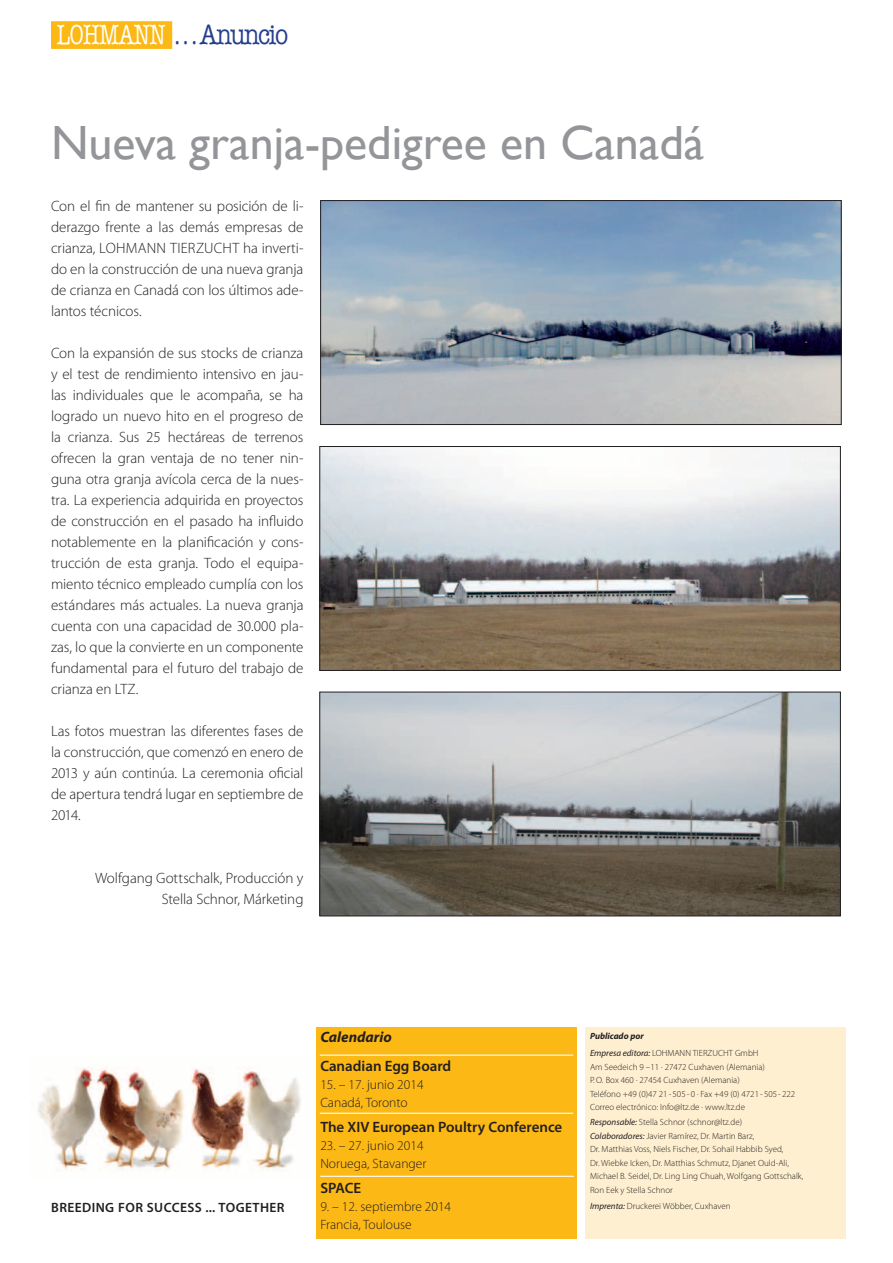
<style>
.page{position:relative;width:893px;height:1263px;background:#fff}
.page>*{position:absolute;margin:0;border:0;box-sizing:border-box;transform-origin:0 0}
.t1{font:48px "Gill Sans";color:#939598}
.t2{font:28.2px "American Typewriter";letter-spacing:-.025em;color:#fff;scale:.75 1}
.t3{font:300 15px/21px "Myriad Pro";letter-spacing:-.005em;color:#231f20;text-align:justify}
.t4{font:600 15px "Myriad Pro";color:#231f20}
.t5{font:italic 700 15px "Myriad Pro";color:#231f20}
.t6{font:300 13.5px/18px "Myriad Pro";color:#231f20}
.t7{font:600 13.5px "Myriad Pro";letter-spacing:.03em;color:#231f20}
.t8{font:300 9px/13.5px "Myriad Pro";color:#231f20}
.s1{color:#253f8e}
.s2{font-size:28.5px;color:#253f8e}
.s3{font-weight:700;font-style:italic}
.s4{font-weight:400;font-style:italic}
</style>
<div class="page">
<div style="left:51px;top:21px;width:121px;height:28px;background:#fcb814;border:1px solid #fcb814"></div>
<div style="left:585px;top:1028px;width:261px;height:211px;background:#feefd0"></div>
<img style="left:322px;top:202px;width:517px;height:221px">
<div style="left:320px;top:200px;width:521px;height:225px;border:1px solid #231f20"></div>
<img style="left:321px;top:448px;width:518px;height:221px">
<div style="left:319px;top:446px;width:522px;height:225px;border:1px solid #231f20"></div>
<img style="left:321px;top:694px;width:518px;height:220px">
<div style="left:319px;top:692px;width:522px;height:224px;border:1px solid #231f20"></div>
<div style="left:316px;top:1028px;width:261px;height:211px;background:#fcb814"></div>
<hr style="left:320px;top:1054px;width:253px;height:2px;background:#fff">
<hr style="left:320px;top:1113px;width:253px;height:1px;background:#fff">
<hr style="left:320px;top:1176px;width:254px;height:1px;background:#fff">
<img style="left:38px;top:1067px;width:263px;height:104px">
<h2 class="t2" style="left:57px;top:13px;width:310px">LOHMANN <span class="s1">. . .</span> <span class="s2">Anuncio</span></h2>
<h1 class="t1" style="left:51px;top:115px;width:655px">Nueva granja-pedigree en Canadá</h1>
<p class="t3" style="left:51px;top:196px;width:254px">Con el fin de mantener su posición de li&shy;derazgo frente a las demás empresas de crianza, Lohmann Tierzucht ha inverti&shy;do en la construcción de una nueva granja de crianza en Canadá con los últimos ade&shy;lantos técnicos.</p>
<p class="t3" style="left:51px;top:343px;width:254px">Con la expansión de sus stocks de crianza y el test de rendimiento intensivo en jau&shy;las individuales que le acompaña, se ha logrado un nuevo hito en el progreso de la crianza. Sus 25 hectáreas de terrenos ofrecen la gran ventaja de no tener nin&shy;guna otra granja avícola cerca de la nues&shy;tra. La experiencia adquirida en proyectos de construcción en el pasado ha influido notablemente en la planificación y cons&shy;trucción de esta granja. Todo el equipa&shy;miento técnico empleado cumplía con los estándares más actuales. La nueva granja cuenta con una capacidad de 30.000 pla&shy;zas, lo que la convierte en un componente fundamental para el futuro del trabajo de crianza en LTZ.</p>
<p class="t3" style="left:51px;top:721px;width:254px">Las fotos muestran las diferentes fases de la construcción, que comenzó en enero de 2013 y aún continúa. La ceremonia oficial de apertura tendrá lugar en septiembre de 2014.</p>
<p class="t3" style="left:95px;top:868px;width:210px;text-align:right">Wolfgang Gottschalk, Producción y<br>Stella Schnor, Márketing</p>
<p class="t7" style="left:51px;top:1200px;width:24px">Breedi</p>
<p class="t7" style="left:96px;top:1200px;width:77px">ng for success</p>
<p class="t7" style="left:206px;top:1200px;width:80px">... together</p>
<p class="t5" style="left:320px;top:1027px;width:73px">Calendario</p>
<p class="t4" style="left:320px;top:1057px;width:132px">Canadian Egg Board</p>
<p class="t6" style="left:320px;top:1075px;width:105px">15. – 17. junio 2014<br>Canadá, Toronto</p>
<p class="t4" style="left:320px;top:1119px;width:243px">The XIV European Poultry Conference</p>
<p class="t6" style="left:320px;top:1137px;width:108px">23. – 27. junio 2014<br>Noruega, Stavanger</p>
<p class="t4" style="left:320px;top:1180px;width:42px">SPACE</p>
<p class="t6" style="left:320px;top:1198px;width:132px">9. – 12. septiembre 2014<br>Francia, Toulouse</p>
<p class="t8" style="left:590px;top:1027px;width:169px;line-height:17.7px"><span class="s3">Publicado por<br></span><span class="s4">Empresa editora:</span> LOH MANN TIERZU CHT GmbH</p>
<p class="t8" style="left:590px;top:1060px;width:207px">Am Seedeich 9 –11 · 27472 Cuxhaven (Alemania)<br>P. O. Box 460 · 27454 Cuxhaven (Alemania)<br>Teléfono +49 (0)47 21 - 505 - 0 · Fax +49 (0) 4721 - 505 - 222<br>Correo electrónico: Info@ltz.de · www.ltz.de</p>
<p class="t8" style="left:590px;top:1116px;width:215px"><span class="s4">Responsable:</span> Stella Schnor (schnor@ltz.de)<br><span class="s4">Colaboradores:</span> Javier Ramírez, Dr. Martin Barz,<br>Dr. Matthias Voss, N iels Fischer, Dr. Sohail Habbib Syed,<br>Dr. Wiebke Icken, Dr. Matthias Schmutz, Djanet Ould-Ali, Michael B. Seidel, Dr. Ling Ling Chuah, Wolfgang Gottschalk, Ron Eek y Stella Schnor</p>
<p class="t8" style="left:590px;top:1200px;width:142px"><span class="s4">Imprenta:</span> Druckerei Wöbber, Cuxhaven</p>
</div>
